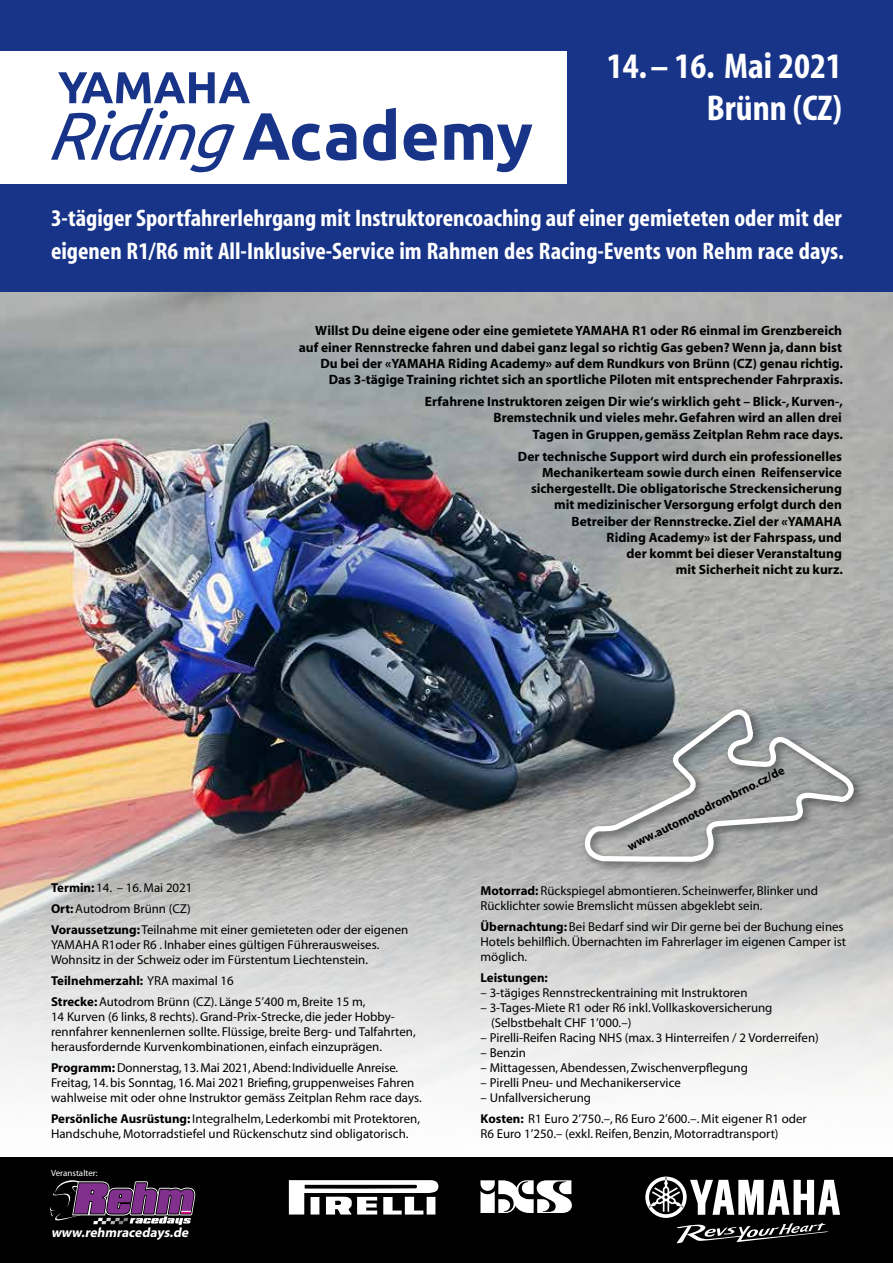
<style>
.page{position:relative;width:893px;height:1263px;background:#fff}
.page>*{position:absolute;margin:0;border:0;box-sizing:border-box;transform-origin:0 0}
.t1{font:36px/42px "Myriad MM 700 340";color:#fff;text-align:right}
.t2{font:24px/33px "Myriad MM 700 340";color:#fff}
.t3{font:13.5px/16.2px "Myriad MM 700 600";color:#000;text-align:right}
.t4{font:italic 13.5px "Myriad MM 700 600";color:#fff}
.t5{font:12.9px/15px "Myriad MM 400 600";color:#000}
.t6{font:12.9px "Myriad MM 700 600";color:#000}
.t7{font:12.3px "Myriad MM 700 600";color:#000}
.t8{font:9px "Myriad MM 400 600";color:#fff}
.s1{font-family:"Myriad MM 700 600"}
.s2{font-family:"Myriad MM 400 600"}
</style>
<div class="page">
<img style="left:0;top:291px;width:893px;height:492px">
<img style="left:0;top:783px;width:893px;height:17px">
<img style="left:0;top:800px;width:893px;height:290px">
<div style="left:0;top:0;width:893px;height:291px;background:#183489"></div>
<div style="left:0;top:51px;width:567px;height:133px;background:#fff"></div>
<svg style="left:326px;top:124px;width:30px;height:36px"></svg>
<svg style="left:363px;top:108px;width:33px;height:53px"></svg>
<svg style="left:404px;top:124px;width:33px;height:37px"></svg>
<svg style="left:444px;top:124px;width:88px;height:48px"></svg>
<svg style="left:51px;top:72px;width:269px;height:100px"></svg>
<div style="left:0;top:1157px;width:893px;height:106px;background:#000"></div>
<svg style="left:645px;top:1176px;width:195px;height:67px"></svg>
<svg style="left:289px;top:1180px;width:149px;height:34px"></svg>
<svg style="left:480px;top:1180px;width:92px;height:33px"></svg>
<svg style="left:50px;top:1180px;width:145px;height:45px"></svg>
<div style="left:580px;top:705px;width:284px;height:168px;background:#000;opacity:.55"></div>
<svg style="left:582px;top:708px;width:273px;height:155px;background:#96999b"></svg>
<h1 class="t1" style="left:607px;top:47px;width:237px">14. – 16. Mai 2021<br>Brünn (CZ)</h1>
<h2 class="t2" style="left:51px;top:203px;width:794px">3-tägiger Sportfahrerlehrgang mit Instruktorencoaching auf einer gemieteten oder mit der eigenen R1/R6 mit All-Inklusive-Service im Rahmen des Racing-Events von Rehm race days.</h2>
<p class="t3" style="left:299px;top:323px;width:546px">Willst Du deine eigene oder eine gemietete YAMAHA R1 oder R6 einmal im Grenzbereich auf einer Rennstrecke fahren und dabei ganz legal so richtig Gas geben? Wenn ja, dann bist Du bei der «YAMAHA Riding Academy» auf dem Rundkurs von Brünn (CZ) genau richtig.<br>Das 3-tägige Training richtet sich an sportliche Piloten mit entsprechender Fahrpraxis.</p>
<p class="t3" style="left:425px;top:394px;width:420px">Erfahrene Instruktoren zeigen Dir wie‘s wirklich geht – Blick-, Kurven-,<br>Bremstechnik und vieles mehr. Gefahren wird an allen drei<br>Tagen in Gruppen, gemäss Zeitplan Rehm race days.</p>
<p class="t3" style="left:518px;top:449px;width:326px">Der technische Support wird durch ein professionelles Mechanikerteam sowie durch einen Reifenservice sichergestellt. Die obligatorische Streckensicherung mit medizinischer Versorgung erfolgt durch den Betreiber der Rennstrecke. Ziel der «YAMAHA<br>Riding Academy» ist der Fahrspass, und<br>der kommt bei dieser Veranstaltung<br>mit Sicherheit nicht zu kurz.</p>
<p class="t5" style="left:51px;top:877px;width:359px;line-height:21px"><span class="s1">Termin:</span> 14. – 16. Mai 2021<br><span class="s1">Ort:</span> Autodrom Brünn (CZ)<br><span class="s1">Voraussetzung:</span> Teilnahme mit einer gemieteten oder der eigenen</p>
<p class="t5" style="left:51px;top:937px;width:330px">YAMAHA R1oder R6 . Inhaber eines gültigen Führerausweises.<br>Wohnsitz in der Schweiz oder im Fürstentum Liechtenstein.</p>
<p class="t6" style="left:51px;top:974px;width:184px">Teilnehmerzahl: <span class="s2">YRA maximal 16</span></p>
<p class="t5" style="left:51px;top:994px;width:366px"><span class="s1">Strecke:</span> Autodrom Brünn (CZ). Länge 5’400 m, Breite 15 m,<br>14 Kurven (6 links, 8 rechts). Grand-Prix-Strecke, die jeder Hobby&shy;rennfahrer kennenlernen sollte. Flüssige, breite Berg- und Talfahrten, herausfordernde Kurvenkombinationen, einfach einzuprägen.</p>
<p class="t5" style="left:51px;top:1060px;width:372px"><span class="s1">Programm:</span> Donnerstag, 13. Mai 2021, Abend: Individuelle Anreise.<br>Freitag, 14. bis Sonntag, 16. Mai 2021 Briefing, gruppenweises Fahren wahlweise mit oder ohne Instruktor gemäss Zeitplan Rehm race days.</p>
<p class="t5" style="left:51px;top:1111px;width:371px"><span class="s1">Persönliche Ausrüstung:</span> Integralhelm, Lederkombi mit Protektoren,<br>Handschuhe, Motorradstiefel und Rückenschutz sind obligatorisch.</p>
<p class="t8" style="left:51px;top:1169px;width:48px">Veranstalter:</p>
<p class="t4" style="left:51px;top:1226px;width:141px">www.rehmracedays.de</p>
<p class="t7" style="left:625px;top:841px;width:175px;rotate:-26deg">www.automotodrombrno.cz/de</p>
<p class="t5" style="left:480px;top:883px;width:339px"><span class="s1">Motorrad:</span> Rückspiegel abmontieren. Scheinwerfer, Blinker und<br>Rücklichter sowie Bremslicht müssen abgeklebt sein.</p>
<p class="t5" style="left:480px;top:919px;width:367px"><span class="s1">Übernachtung:</span> Bei Bedarf sind wir Dir gerne bei der Buchung eines<br>Hotels behilflich. Übernachten im Fahrerlager im eigenen Camper ist möglich.</p>
<p class="t6" style="left:480px;top:971px;width:69px">Leistungen:</p>
<p class="t5" style="left:480px;top:985px;width:268px">– 3-tägiges Rennstreckentraining mit Instruktoren</p>
<p class="t5" style="left:491px;top:1000px;width:283px;text-indent:-11px">– 3-Tages-Miete R1 oder R6 inkl. Vollkaskoversicherung (Selbstbehalt CHF 1’000.–)</p>
<p class="t5" style="left:480px;top:1030px;width:340px">– Pirelli-Reifen Racing NHS (max. 3 Hinterreifen / 2 Vorderreifen)</p>
<p class="t5" style="left:480px;top:1045px;width:47px">– Benzin</p>
<p class="t5" style="left:480px;top:1060px;width:269px">– Mittagessen, Abendessen, Zwischenverpflegung</p>
<p class="t5" style="left:480px;top:1075px;width:202px">– Pirelli Pneu- und Mechanikerservice</p>
<p class="t5" style="left:480px;top:1087px;width:328px;line-height:21px">– Unfallversicherung<br><span class="s1">Kosten:</span> R1 Euro 2’750.–, R6 Euro 2’600.–. Mit eigener R1 oder</p>
<p class="t5" style="left:480px;top:1126px;width:300px">R6 Euro 1’250.– (exkl. Reifen, Benzin, Motorradtransport)</p>
</div>
